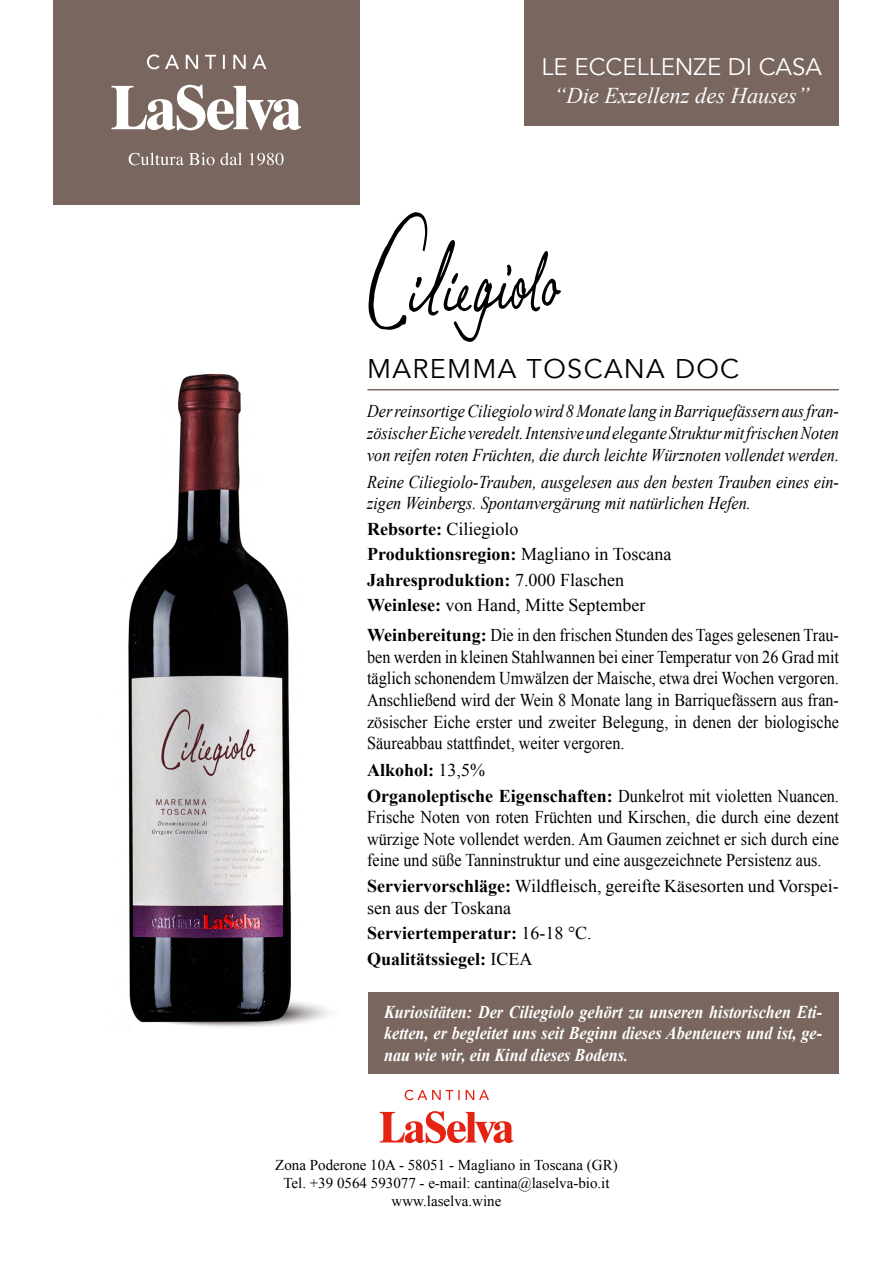
<style>
.page{position:relative;width:893px;height:1263px;background:#fff}
.page>*{position:absolute;margin:0;border:0;box-sizing:border-box;transform-origin:0 0}
.t1{font:27px "Avenir";letter-spacing:.05em;color:#000}
.t2{font:24px "Avenir";color:#fff}
.t3{font:italic 22.5px "Times New Roman";color:#fff}
.t4{font:18px/21.6px "Times New Roman";color:#000;text-align:justify;scale:.9 1}
.t5{font:italic 18px/21.6px "Times New Roman";color:#000;text-align:justify;scale:.9 1}
.t6{font:18px/25.5px "Times New Roman";color:#000}
.t7{font:italic 700 18px/21.6px "Times New Roman";color:#fff;text-align:justify;scale:.9 1}
.t8{font:700 18px/25.5px "Times New Roman";color:#000}
.t9{font:15px/18px "Times New Roman";color:#000;text-align:center}
.s1{font-weight:700}
.s2{font-weight:400}
</style>
<div class="page">
<img style="left:128px;top:373px;width:202px;height:654px">
<div style="left:53px;top:0;width:307px;height:205px;background:#78665f"></div>
<svg style="left:129px;top:153px;width:155px;height:12px"></svg>
<svg style="left:147px;top:54px;width:119px;height:15px"></svg>
<svg style="left:111px;top:85px;width:190px;height:45px"></svg>
<hr style="left:367px;top:389px;width:472px;height:1px;background:#78665f">
<svg style="left:405px;top:1090px;width:84px;height:10px"></svg>
<svg style="left:380px;top:1111px;width:133px;height:32px"></svg>
<svg style="left:369px;top:212px;width:192px;height:130px"></svg>
<div style="left:368px;top:992px;width:471px;height:82px;background:#78665f"></div>
<div style="left:524px;top:0;width:315px;height:125px;background:#78665f"></div>
<h2 class="t2" style="left:542px;top:52px;width:282px">LE ECCELLENZE DI CASA</h2>
<p class="t3" style="left:554px;top:80px;width:257px">“Die Exzellenz des Hauses”</p>
<h1 class="t1" style="left:367px;top:353px;width:374px">MAREMMA TOSCANA DOC</h1>
<p class="t5" style="left:367px;top:400px;width:526px">Der reinsortige Ciliegiolo wird 8 Monate lang in Barriquefässern aus fran&shy;zösischer Eiche veredelt. Intensive und elegante Struktur mit frischen Noten von reifen roten Früchten, die durch leichte Würznoten vollendet werden.</p>
<p class="t5" style="left:367px;top:470px;width:526px">Reine Ciliegiolo-Trauben, ausgelesen aus den besten Trauben eines ein&shy;zigen Weinbergs. Spontanvergärung mit natürlichen Hefen.</p>
<p class="t6" style="left:367px;top:515px;width:306px"><span class="s1">Rebsorte:</span> Ciliegiolo <span class="s1">Produktionsregion:</span> Magliano in Toscana <span class="s1">Jahresproduktion:</span> 7.000 Flaschen <span class="s1">Weinlese:</span> von Hand, Mitte September</p>
<p class="t4" style="left:367px;top:624px;width:526px"><span class="s1">Weinbereitung:</span> Die in den frischen Stunden des Tages gelesenen Trau&shy;ben werden in kleinen Stahlwannen bei einer Temperatur von 26 Grad mit täglich schonendem Umwälzen der Maische, etwa drei Wochen vergoren.<br>Anschließend wird der Wein 8 Monate lang in Barriquefässern aus fran&shy;zösischer Eiche erster und zweiter Belegung, in denen der biologische Säureabbau stattfindet, weiter vergoren.</p>
<p class="t8" style="left:367px;top:757px;width:473px">Alkohol: <span class="s2">13,5%<br></span>Organoleptische Eigenschaften: <span class="s2">Dunkelrot mit violetten Nuancen.</span></p>
<p class="t4" style="left:367px;top:806px;width:526px">Frische Noten von roten Früchten und Kirschen, die durch eine dezent würzige Note vollendet werden. Am Gaumen zeichnet er sich durch eine feine und süße Tanninstruktur und eine ausgezeichnete Persistenz aus.</p>
<p class="t6" style="left:367px;top:875px;width:473px;line-height:21.6px"><span class="s1">Serviervorschläge:</span> Wildfleisch, gereifte Käsesorten und Vorspei&shy;sen aus der Toskana</p>
<p class="t8" style="left:367px;top:920px;width:226px">Serviertemperatur: <span class="s2">16-18 °C.<br></span>Qualitätssiegel: <span class="s2">ICEA</span></p>
<p class="t7" style="left:384px;top:1000px;width:488px">Kuriositäten: Der Ciliegiolo gehört zu unseren historischen Eti&shy;ketten, er begleitet uns seit Beginn dieses Abenteuers und ist, ge&shy;nau wie wir, ein Kind dieses Bodens.</p>
<p class="t9" style="left:275px;top:1156px;width:344px">Zona Poderone 10A - 58051 - Magliano in Toscana (GR)<br>Tel. +39 0564 593077 - e-mail: cantina@laselva-bio.it www.laselva.wine</p>
</div>
